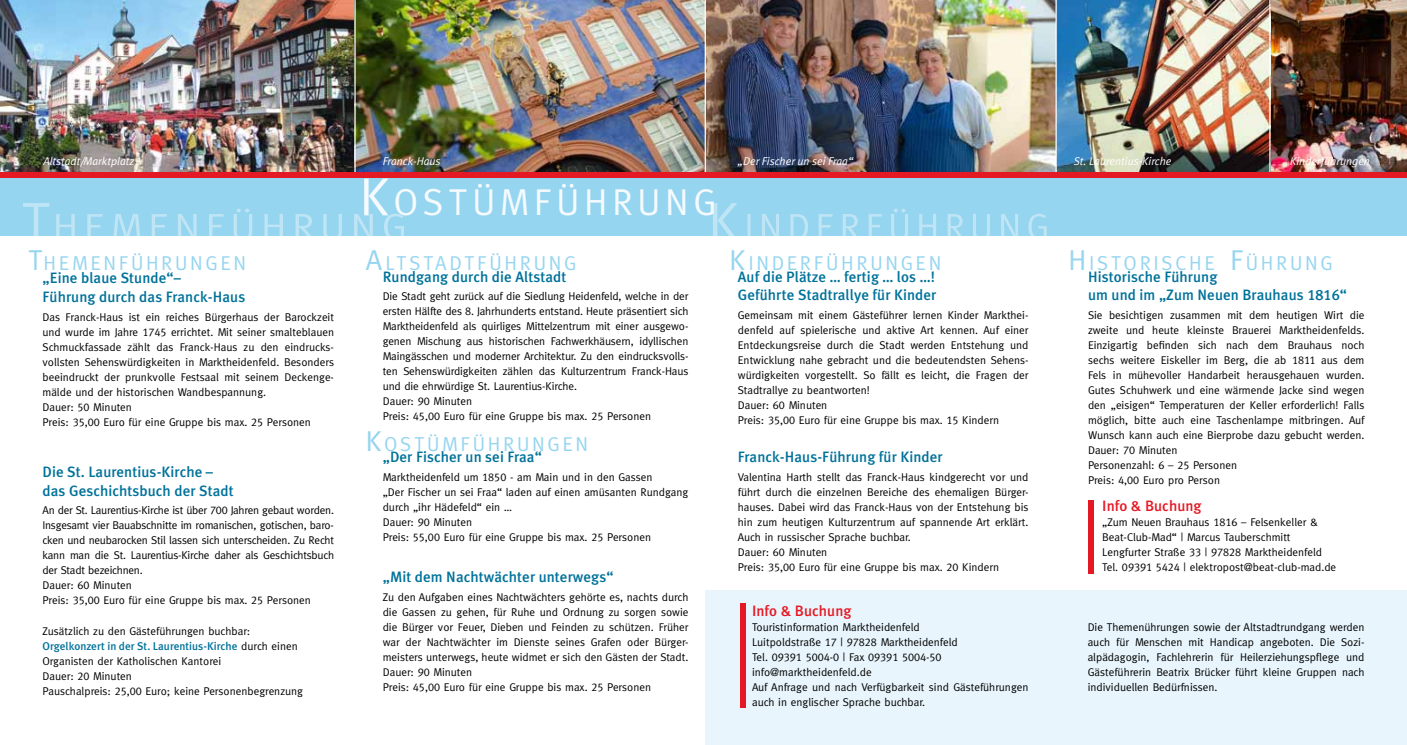
<style>
.page{position:relative;width:1407px;height:745px;background:#fff}
.page>*{position:absolute;margin:0;border:0;box-sizing:border-box;transform-origin:0 0}
.t1{font:37.38px "Meta Caps";letter-spacing:.13em;color:#fff}
.t2{font:20.12px "Meta Caps";letter-spacing:.135em;color:#96d5f0}
.t3{font:500 15px/18.8px "Meta Plus";letter-spacing:.005em;color:#00729a}
.t4{font:500 15px "Meta Plus";letter-spacing:.005em;color:#e51924}
.t5{font:11.25px/15px "Meta";color:#000}
.t6{font:11.25px/15px "Meta";letter-spacing:-.02em;color:#000}
.t7{font:italic 11.25px "Meta Plus Normal";color:#fff}
.t8{font:500 11.25px "Meta Plus";color:#00729a}
.t9{font:11.25px "Meta Caps";color:#000}
.s1{font-size:53.5px}
.s2{font-size:28.75px}
.s3{font-family:"Meta Caps"}
.s4{font-family:"Meta";font-weight:400;color:#000}
.s5{font-family:"Meta"}
.s6{font-family:"Meta Plus Medium Caps";font-weight:400}
</style>
<div class="page">
<div style="left:0;top:175px;width:1407px;height:60px;background:#96d5f0"></div>
<div style="left:705px;top:590px;width:702px;height:154px;background:#e8f5fc"></div>
<img style="left:0;top:0;width:1407px;height:172px">
<svg style="left:23px;top:203px;width:381px;height:33px"></svg>
<div style="left:1088px;top:500px;width:5px;height:73px;background:#e51924"></div>
<div style="left:741px;top:602px;width:5px;height:104px;background:#e51924"></div>
<svg style="left:713px;top:203px;width:333px;height:33px"></svg>
<hr style="left:704px;top:0;width:2px;height:174px;background:#fff">
<hr style="left:1055px;top:0;width:2px;height:174px;background:#fff">
<hr style="left:354px;top:0;width:2px;height:174px;background:#fff">
<hr style="left:1269px;top:0;width:1px;height:174px;background:#fff">
<div style="left:0;top:172px;width:1407px;height:5px;background:#e51924"></div>
<p class="t7" style="left:43px;top:155px;width:92px">Altstadt/Marktplatz</p>
<p class="t7" style="left:383px;top:155px;width:59px">Franck-Haus</p>
<p class="t7" style="left:738px;top:155px;width:117px">„Der Fischer un sei Fraa“</p>
<p class="t7" style="left:1074px;top:155px;width:99px">St. Laurentius-Kirche</p>
<p class="t7" style="left:1290px;top:155px;width:81px">Kinderführungen</p>
<h1 class="t1" style="left:360px;top:181px;width:358px"><span class="s1">K</span>OSTÜMFÜHRUNG</h1>
<h2 class="t2" style="left:28px;top:251px;width:219px"><span class="s2">T</span>HEMENFÜHRUNGEN</h2>
<h2 class="t2" style="left:366px;top:251px;width:209px"><span class="s2">A</span>LTSTADTFÜHRUNG</h2>
<h3 class="t3" style="left:383px;top:267px;width:185px">Rundgang durch die Altstadt</h3>
<p class="t5" style="left:383px;top:288px;width:307px">Die Stadt geht zurück auf die Siedlung Heidenfeld, welche in der ersten Hälfte des 8. Jahrhunderts entstand. Heute präsentiert sich Marktheidenfeld als quirliges Mittelzentrum mit einer ausgewo&shy;genen Mischung aus historischen Fachwerkhäusern, idyllischen Maingässchen und moderner Architektur. Zu den eindrucksvolls&shy;ten Sehenswürdigkeiten zählen das Kulturzentrum Franck-Haus und die ehrwürdige St. Laurentius-Kirche.<br>Dauer: <span class="s3">90</span> Minuten<br>Preis: <span class="s3">45,00</span> Euro für eine Gruppe bis max. <span class="s3">25</span> Personen</p>
<h3 class="t3" style="left:383px;top:447px;width:161px">„Der Fischer un sei Fraa“</h3>
<p class="t5" style="left:383px;top:468px;width:307px">Marktheidenfeld um <span class="s3">1850</span> - am Main und in den Gassen<br>„Der Fischer un sei Fraa“ laden auf einen amüsanten Rundgang durch „ihr Hädefeld“ ein …<br>Dauer: <span class="s3">90</span> Minuten<br>Preis: <span class="s3">55,00</span> Euro für eine Gruppe bis max. <span class="s3">25</span> Personen</p>
<h3 class="t3" style="left:383px;top:567px;width:232px">„Mit dem Nachtwächter unterwegs“</h3>
<p class="t5" style="left:383px;top:588px;width:307px">Zu den Aufgaben eines Nachtwächters gehörte es, nachts durch die Gassen zu gehen, für Ruhe und Ordnung zu sorgen sowie die Bürger vor Feuer, Dieben und Feinden zu schützen. Früher war der Nachtwächter im Dienste seines Grafen oder Bürger&shy;meisters unterwegs, heute widmet er sich den Gästen der Stadt.<br>Dauer: <span class="s3">90</span> Minuten<br>Preis: <span class="s3">45,00</span> Euro für eine Gruppe bis max. <span class="s3">25</span> Personen</p>
<h3 class="t3" style="left:43px;top:268px;width:204px">„Eine blaue Stunde“–<br>Führung durch das Franck-Haus</h3>
<p class="t5" style="left:43px;top:309px;width:293px">Das Franck-H aus ist ein reiches Bürgerhaus der Barockzeit und wurde im Jahre <span class="s3">1745</span> errichtet. Mit seiner smalteblauen Schmuckfassade zählt das Franck-Haus zu den eindrucks&shy;vollsten Sehenswürdigkeiten in Marktheidenfeld. Besonders beeindruckt der prunkvolle Festsaal mit seinem Deckenge&shy;mälde und der historischen Wandbespannung.<br>Dauer: <span class="s3">50</span> Minuten<br>Preis: <span class="s3">35,00</span> Euro für eine Gruppe bis max. <span class="s3">25</span> Personen</p>
<h3 class="t3" style="left:43px;top:462px;width:193px">Die St. Laurentius-Kirche – das Geschichtsbuch der Stadt</h3>
<p class="t6" style="left:43px;top:502px;width:293px">An der St. Laurentius-Kirche ist über <span class="s3">700</span> Jahren gebaut worden.<br>Insgesamt vier Bauabschnitte im romanischen, gotischen, baro&shy;cken und neubarocken Stil lassen sich unterscheiden. Zu Recht kann man die St. Laurentius-Kirche daher als Geschichtsbuch der Stadt bezeichnen.<br>Dauer: <span class="s3">60</span> Minuten<br>Preis: <span class="s3">35,00</span> Euro für eine Gruppe bis max. <span class="s3">25</span> Personen</p>
<p class="t5" style="left:43px;top:622px;width:209px">Zusätzlich zu den Gästeführungen buchbar:</p>
<p class="t8" style="left:43px;top:638px;width:257px">Orgelkonzert in der St. Laurentius-Kirche <span class="s4">durch einen</span></p>
<p class="t5" style="left:43px;top:652px;width:262px">Organisten der Katholischen Kantorei<br>Dauer: <span class="s3">20</span> Minuten<br>Pauschalpreis: <span class="s3">25,00</span> Euro; keine Personenbegrenzung</p>
<h2 class="t2" style="left:366px;top:432px;width:223px"><span class="s2">K</span>OSTÜMFÜHRUNGEN</h2>
<h2 class="t2" style="left:729px;top:251px;width:213px"><span class="s2">K</span>INDERFÜHRUNGEN</h2>
<h2 class="t2" style="left:1068px;top:251px;width:263px"><span class="s2">H</span> ISTORISCHE <span class="s2">F</span>ÜHRUNG</h2>
<h3 class="t3" style="left:738px;top:267px;width:200px">Auf die Plätze … fertig … los …!<br>Geführte Stadtrallye für Kinder</h3>
<p class="t5" style="left:738px;top:307px;width:292px">Gemeinsam mit einem Gästeführer lernen Kinder Markthei&shy;denfeld auf spielerische und aktive Art kennen. Auf einer Entdeckungsreise durch die Stadt werden Entstehung und Entwicklung nahe gebracht und die bedeutendsten Sehens&shy;würdigkeiten vorgestellt. So fällt es leicht, die Fragen der Stadtrallye zu beantworten!<br>Dauer: <span class="s3">60</span> Minuten<br>Preis: <span class="s3">35,00</span> Euro für eine Gruppe bis max. <span class="s3">15</span> Kindern</p>
<h3 class="t3" style="left:738px;top:447px;width:206px">Franck-Haus-Führung für Kinder</h3>
<p class="t5" style="left:738px;top:468px;width:292px">Valentina Harth stellt das Franck-Haus kindgerecht vor und führt durch die einzelnen Bereiche des ehemaligen Bürger&shy;hauses. Dabei wird das Franck-Haus von der Entstehung bis hin zum heutigen Kulturzentrum auf spannende Art erklärt.<br>Auch in russischer Sprache buchbar.<br>Dauer: <span class="s3">60</span> Minuten<br>Preis: <span class="s3">35,00</span> Euro für eine Gruppe bis max. <span class="s3">20</span> Kindern</p>
<h3 class="t4" style="left:752px;top:601px;width:101px">Info &amp; Buchung</h3>
<p class="t5" style="left:752px;top:618px;width:207px">Touristinformation Marktheidenfeld<br>Luitpoldstraße <span class="s3">17</span> | <span class="s3">97828</span> Marktheidenfeld</p>
<p class="t9" style="left:752px;top:650px;width:191px"><span class="s5">Tel.</span> 09391 5004-0 <span class="s5">| Fax</span> 09391 5004-50</p>
<p class="t5" style="left:752px;top:663px;width:278px">info@marktheidenfeld.de<br>Auf Anfrage und nach Verfügbarkeit sind Gästeführungen auch in englischer Sprache buchbar.</p>
<h3 class="t3" style="left:1088px;top:267px;width:260px">Historische Führung<br>um und im „Zum Neuen Brauhaus <span class="s6">1816</span>“</h3>
<p class="t5" style="left:1088px;top:307px;width:278px">Sie besichtigen zusammen mit dem heutigen Wirt die zweite und heute kleinste Brauerei Marktheidenfelds.<br>Einzigartig befinden sich nach dem Brauhaus noch sechs weitere Eiskeller im Berg, die ab <span class="s3">1811</span> aus dem Fels in mühevoller Handarbeit herausgehauen wurden.<br>Gutes Schuhwerk und eine wärmende Jacke sind wegen den „eisigen“ Temperaturen der Keller erforderlich! Falls möglich, bitte auch eine Taschenlampe mitbringen. Auf Wunsch kann auch eine Bierprobe dazu gebucht werden.<br>Dauer: <span class="s3">70</span> Minuten<br>Personenzahl: <span class="s3">6 – 25</span> Personen<br>Preis: <span class="s3">4,00</span> Euro pro Person</p>
<h3 class="t4" style="left:1102px;top:496px;width:101px">Info &amp; Buchung</h3>
<p class="t5" style="left:1102px;top:513px;width:236px">„Zum Neuen Brauhaus <span class="s3">1816</span> – Felsenkeller &amp; Beat-Club-Mad“ | Marcus Tauberschmitt Lengfurter Straße <span class="s3">33</span> | <span class="s3">97828</span> Marktheidenfeld Tel. <span class="s3">09391 5424</span> | elektropost@beat-club-mad.de</p>
<p class="t5" style="left:1087px;top:618px;width:278px;text-align:justify">Die Themenührungen sowie der Altstadtrundgang werden auch für Menschen mit Handicap angeboten. Die Sozi&shy;alpädagogin, Fachlehrerin für Heilerziehungspflege und Gästeführerin Beatrix Brücker führt kleine Gruppen nach individuellen Bedürfnissen.</p>
</div>
